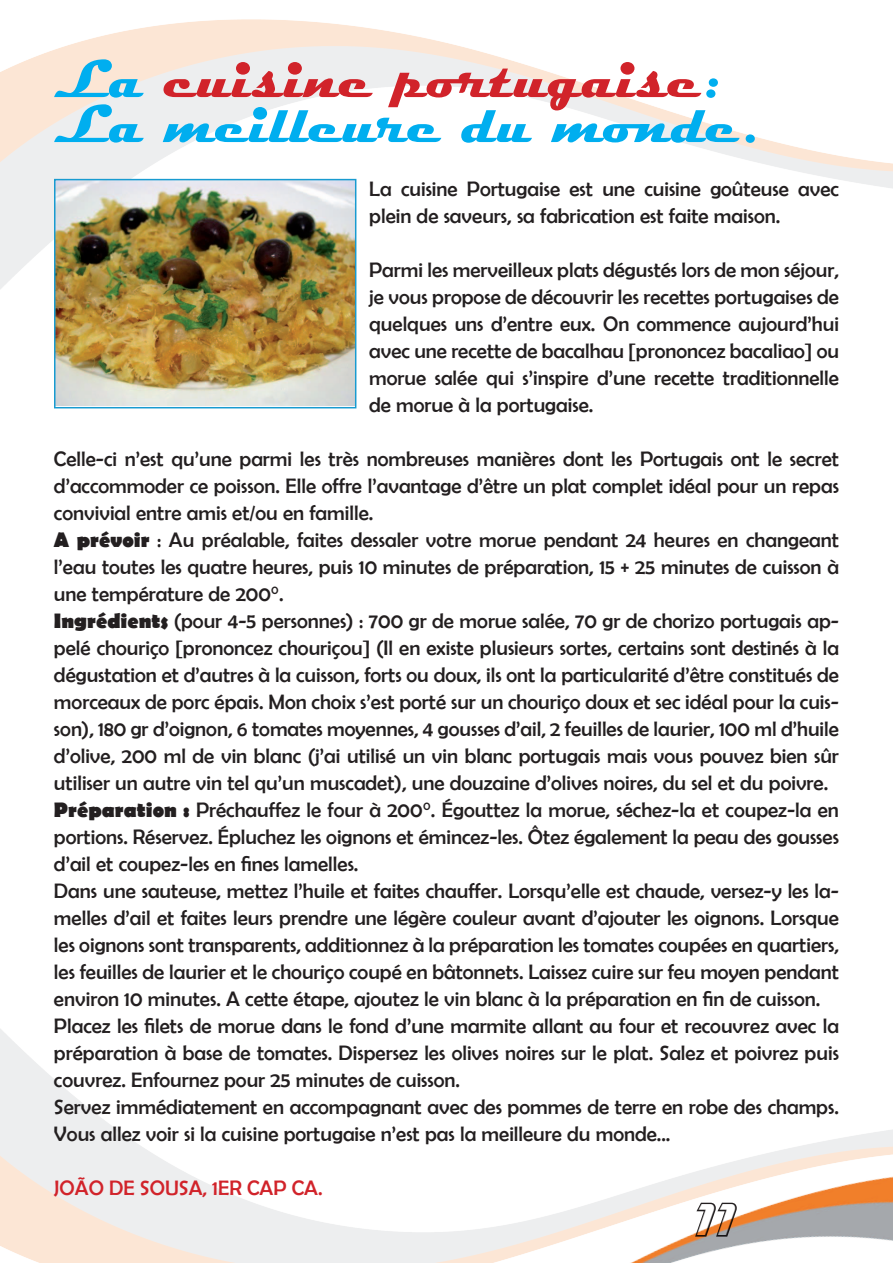
<style>
.page{position:relative;width:893px;height:1263px;background:#fff}
.page>*{position:absolute;margin:0;border:0;box-sizing:border-box;transform-origin:0 0}
.t1{font:700 54px/45px "Magneto";color:#00aeef}
.t2{font:700 45px "Magneto";color:#fff}
.t3{font:21px/27px "Berlin Sans FB";color:#231f20}
.t4{font:21px "Berlin Sans FB";color:#d1232a}
.s1{color:#d1232a}
.s2{font-weight:700}
</style>
<div class="page">
<img style="left:0;top:19px;width:893px;height:277px">
<img style="left:366px;top:1148px;width:527px;height:115px">
<img style="left:57px;top:182px;width:296px;height:223px">
<div style="left:54px;top:179px;width:302px;height:229px;border:2px solid #189bd0"></div>
<h1 class="t1" style="left:54px;top:58px;width:703px">La <span class="s1">cuisine portugaise</span>:<br>La meilleure du monde.</h1>
<p class="t3" style="left:369px;top:175px;width:471px">La cuisine Portugaise est une cuisine goûteuse avec plein de saveurs, sa fabrication est faite maison.</p>
<p class="t3" style="left:369px;top:256px;width:471px;text-align:justify">Parmi les merveilleux plats dégustés lors de mon séjour, je vous propose de découvrir les recettes portugaises de quelques uns d’entre eux. On commence aujourd’hui avec une recette de bacalhau [prononcez bacaliao] ou morue salée qui s’inspire d’une recette traditionnelle de morue à la portugaise.</p>
<p class="t3" style="left:54px;top:445px;width:786px">Celle-ci n’est qu’une parmi les très nombreuses manières dont les Portugais ont le secret d’accommoder ce poisson. Elle offre l’avantage d’être un plat complet idéal pour un repas convivial entre amis et/ou en famille.<br><span class="s2">A prévoir</span> : Au préalable, faites dessaler votre morue pendant 24 heures en changeant l’eau toutes les quatre heures, puis 10 minutes de préparation, 15 + 25 minutes de cuisson à une température de 200°.<br><span class="s2">Ingrédients</span> (pour 4-5 personnes) : 700 gr de morue salée, 70 gr de chorizo portugais ap&shy;pelé chouriço [prononcez chouriçou] (Il en existe plusieurs sortes, certains sont destinés à la dégustation et d’autres à la cuisson, forts ou doux, ils ont la particularité d’être constitués de morceaux de porc épais. Mon choix s’est porté sur un chouriço doux et sec idéal pour la cuis&shy;son), 180 gr d’oignon, 6 tomates moyennes, 4 gousses d’ail, 2 feuilles de laurier, 100 ml d’huile d’olive, 200 ml de vin blanc (j’ai utilisé un vin blanc portugais mais vous pouvez bien sûr utiliser un autre vin tel qu’un muscadet), une douzaine d’olives noires, du sel et du poivre.<br><span class="s2">Préparation :</span> Préchauffez le four à 200°. Égouttez la morue, séchez-la et coupez-la en portions. Réservez. Épluchez les oignons et émincez-les. Ôtez également la peau des gousses d’ail et coupez-les en fines lamelles.<br>Dans une sauteuse, mettez l’huile et faites chauffer. Lorsqu’elle est chaude, versez-y les la&shy;melles d’ail et faites leurs prendre une légère couleur avant d’ajouter les oignons. Lorsque les oignons sont transparents, additionnez à la préparation les tomates coupées en quartiers, les feuilles de laurier et le chouriço coupé en bâtonnets. Laissez cuire sur feu moyen pendant environ 10 minutes. A cette étape, ajoutez le vin blanc à la préparation en fin de cuisson.<br>Placez les filets de morue dans le fond d’une marmite allant au four et recouvrez avec la préparation à base de tomates. Dispersez les olives noires sur le plat. Salez et poivrez puis couvrez. Enfournez pour 25 minutes de cuisson.<br>Servez immédiatement en accompagnant avec des pommes de terre en robe des champs.<br>Vous allez voir si la cuisine portugaise n’est pas la meilleure du monde...</p>
<p class="t4" style="left:54px;top:1176px;width:270px">João De Sousa, 1er Cap ca.</p>
<h2 class="t2" style="left:695px;top:1194px;width:43px">11</h2>
</div>
